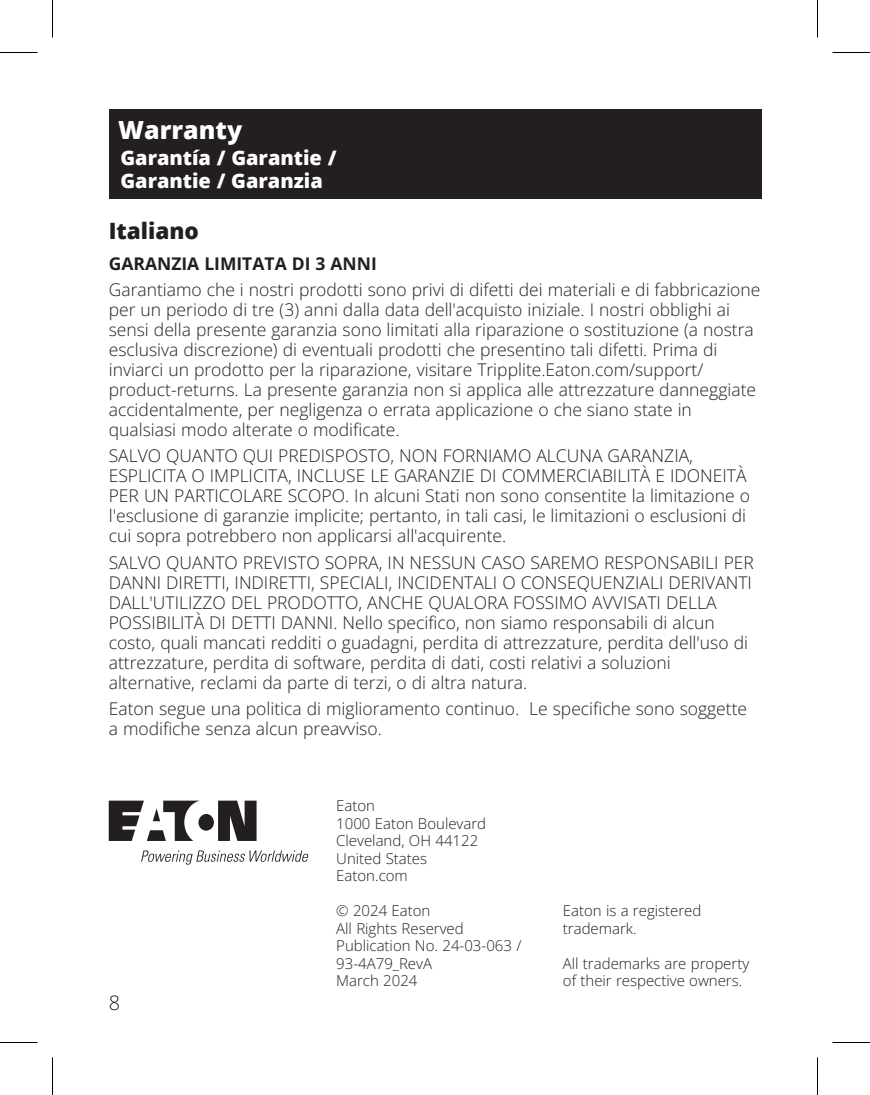
<style>
.page{position:relative;width:870px;height:1095px;background:#fff}
.page>*{position:absolute;margin:0;border:0;box-sizing:border-box;transform-origin:0 0}
.t1{font:800 25px "Open Sans";color:#fff}
.t2{font:800 22.5px "Open Sans";color:#231f20}
.t3{font:800 20px/22.5px "Open Sans";color:#fff}
.t4{font:20px "Open Sans";color:#231f20}
.t5{font:17.5px/20px "Open Sans";color:#231f20}
.t6{font:700 17.5px "Open Sans";color:#231f20}
._12_Backpage_Body{font:15px/17.5px "Open Sans";color:#231f20}
</style>
<div class="page">
<svg style="left:109px;top:801px;width:148px;height:40px"></svg>
<svg style="left:141px;top:851px;width:168px;height:14px"></svg>
<div style="left:109px;top:109px;width:652px;height:90px;background:#231f20"></div>
<hr style="left:0;top:52px;width:38px;height:1px;background:#000">
<hr style="left:832px;top:52px;width:38px;height:1px;background:#000">
<hr style="left:0;top:1042px;width:38px;height:1px;background:#000">
<hr style="left:832px;top:1042px;width:38px;height:1px;background:#000">
<hr style="left:52px;top:0;width:1px;height:38px;background:#000">
<hr style="left:52px;top:1058px;width:1px;height:37px;background:#000">
<hr style="left:817px;top:0;width:1px;height:38px;background:#000">
<hr style="left:817px;top:1058px;width:1px;height:37px;background:#000">
<p class="t1" style="left:118px;top:111px;width:126px">Warranty</p>
<p class="t3" style="left:120px;top:146px;width:218px">Garantía / Garantie /<br>Garantie / Garanzia</p>
<p class="t2" style="left:109px;top:213px;width:92px">Italiano</p>
<p class="t6" style="left:109px;top:252px;width:270px">GARANZIA LIMITATA DI 3 ANNI</p>
<p class="t5" style="left:109px;top:279px;width:653px">Garantiamo che i nostri prodotti sono privi di difetti dei materiali e di fabbricazione per un periodo di tre (3) anni dalla data dell'acquisto iniziale. I nostri obblighi ai sensi della presente garanzia sono limitati alla riparazione o sostituzione (a nostra esclusiva discrezione) di eventuali prodotti che presentino tali difetti. Prima di inviarci un prodotto per la riparazione, visitare Tripplite.Eaton.com/support/ product-returns. La presente garanzia non si applica alle attrezzature danneggiate accidentalmente, per negligenza o errata applicazione o che siano state in qualsiasi modo alterate o modificate.</p>
<p class="t5" style="left:109px;top:446px;width:643px">SALVO QUANTO QUI PREDISPOSTO, NON FORNIAMO ALCUNA GARANZIA, ESPLICITA O IMPLICITA, INCLUSE LE GARANZIE DI COMMERCIABILITÀ E IDONEITÀ PER UN PARTICOLARE SCOPO. In alcuni Stati non sono consentite la limitazione o l'esclusione di garanzie implicite; pertanto, in tali casi, le limitazioni o esclusioni di cui sopra potrebbero non applicarsi all'acquirente.</p>
<p class="t5" style="left:109px;top:552px;width:647px">SALVO QUANTO PREVISTO SOPRA, IN NESSUN CASO SAREMO RESPONSABILI PER DANNI DIRETTI, INDIRETTI, SPECIALI, INCIDENTALI O CONSEQUENZIALI DERIVANTI DALL'UTILIZZO DEL PRODOTTO, ANCHE QUALORA FOSSIMO AVVISATI DELLA POSSIBILITÀ DI DETTI DANNI. Nello specifico, non siamo responsabili di alcun costo, quali mancati redditi o guadagni, perdita di attrezzature, perdita dell'uso di attrezzature, perdita di software, perdita di dati, costi relativi a soluzioni alternative, reclami da parte di terzi, o di altra natura.</p>
<p class="t5" style="left:109px;top:698px;width:640px">Eaton segue una politica di miglioramento continuo. Le specifiche sono soggette a modifiche senza alcun preavviso.</p>
<p class="t4" style="left:109px;top:990px;width:13px">8</p>
<p class="_12_Backpage_Body" style="left:336px;top:797px;width:40px">Eaton</p>
<p class="_12_Backpage_Body" style="left:336px;top:814px;width:151px">1000 Eaton Boulevard</p>
<p class="_12_Backpage_Body" style="left:336px;top:832px;width:144px">Cleveland, OH 44122</p>
<p class="_12_Backpage_Body" style="left:336px;top:849px;width:92px">United States</p>
<p class="_12_Backpage_Body" style="left:336px;top:867px;width:73px">Eaton.com</p>
<p class="_12_Backpage_Body" style="left:336px;top:902px;width:96px">© 2024 Eaton</p>
<p class="_12_Backpage_Body" style="left:336px;top:919px;width:129px">All Rights Reserved</p>
<p class="_12_Backpage_Body" style="left:336px;top:937px;width:187px">Publication No. 24-03-063 /<br>93-4A79_RevA</p>
<p class="_12_Backpage_Body" style="left:336px;top:972px;width:83px">March 2024</p>
<p class="_12_Backpage_Body" style="left:563px;top:902px;width:140px">Eaton is a registered trademark.</p>
<p class="_12_Backpage_Body" style="left:563px;top:954px;width:188px">All trademarks are property of their respective owners.</p>
</div>
